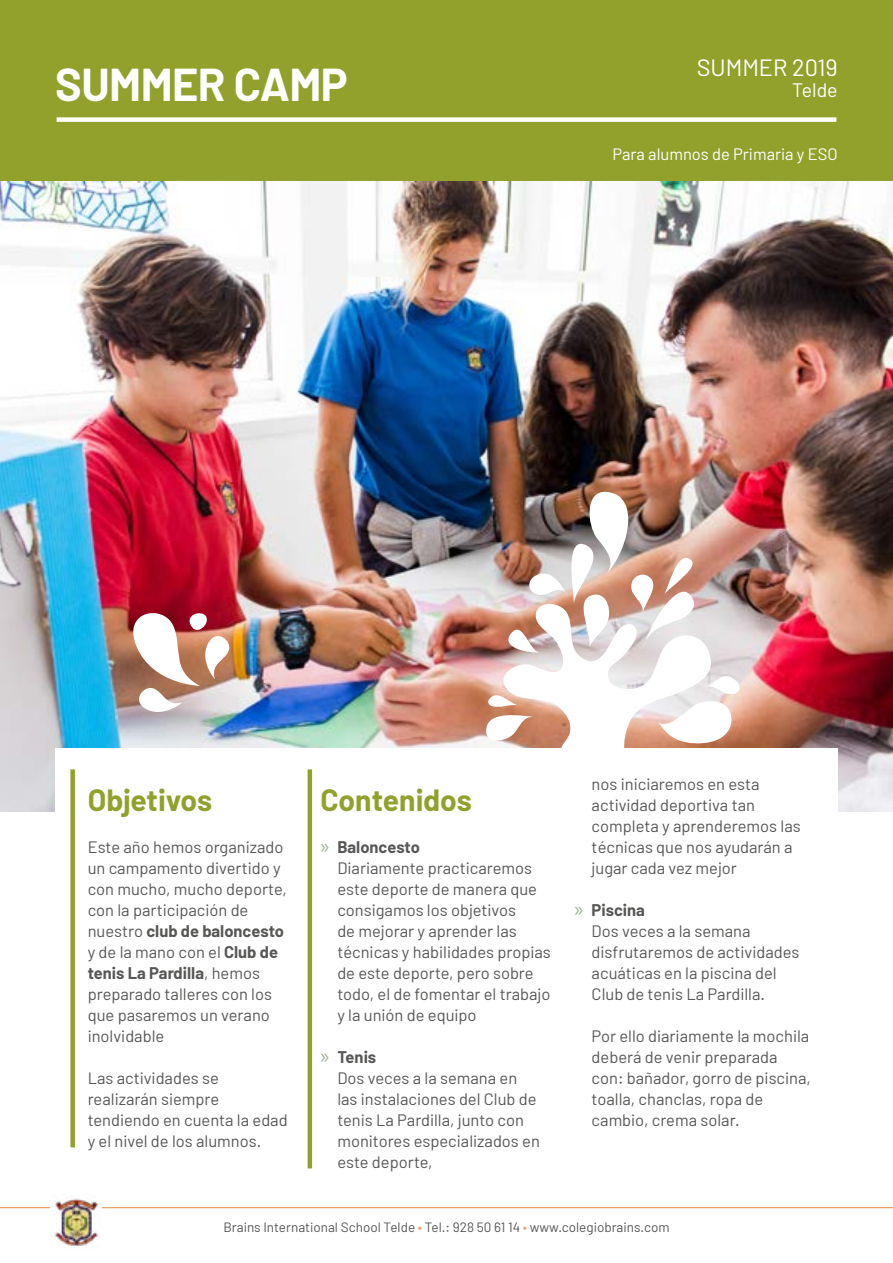
<style>
.page{position:relative;width:893px;height:1263px;background:#fff}
.page>*{position:absolute;margin:0;border:0;box-sizing:border-box;transform-origin:0 0}
.t1{font:700 45px "Barlow";letter-spacing:-.01em;color:#fff}
.t2{font:700 30px "Barlow";color:#91a12c}
.t3{font:23.55px "Barlow";color:#fff}
.t4{font:19.5px "Barlow";color:#fff}
.t5{font:16.5px/21px "Barlow";color:#575756}
.t6{font:16.5px "Barlow";color:#fff}
.t7{font:13.5px "Barlow";color:#575756}
.s1{font-weight:700}
.s2{font-family:"Myriad Pro";font-size:21px;color:#9fb197}
.s3{color:#f1a16a}
</style>
<div class="page">
<hr style="left:0;top:1207px;width:893px;height:1px;background:#ed8a45">
<div style="left:0;top:0;width:893px;height:181px;background:#91a12c"></div>
<div style="left:57px;top:117px;width:779px;height:5px;background:#fff"></div>
<img style="left:0;top:181px;width:893px;height:630px">
<img style="left:484px;top:490px;width:260px;height:258px">
<svg style="left:120px;top:604px;width:113px;height:114px"></svg>
<div style="left:55px;top:748px;width:783px;height:346px;background:#fff"></div>
<div style="left:70px;top:769px;width:5px;height:378px;background:#91a12c"></div>
<hr style="left:308px;top:769px;width:4px;height:399px;background:#91a12c">
<img style="left:50px;top:1198px;width:52px;height:48px">
<h1 class="t1" style="left:55px;top:57px;width:294px">SUMMER CAMP</h1>
<h3 class="t3" style="left:697px;top:53px;width:142px">SUMMER 2019</h3>
<p class="t4" style="left:792px;top:78px;width:47px">Telde</p>
<p class="t6" style="left:612px;top:144px;width:227px">Para alumnos de Primaria y ESO</p>
<h2 class="t2" style="left:88px;top:782px;width:126px">Objetivos</h2>
<p class="t5" style="left:88px;top:836px;width:201px">Este año hemos organizado un campamento divertido y con mucho, mucho deporte, con la participación de nuestro <span class="s1">club de baloncesto </span>y de la mano con el <span class="s1">Club de tenis La Pardilla</span>, hemos preparado talleres con los que pasaremos un verano inolvidable</p>
<p class="t5" style="left:88px;top:1067px;width:201px">Las actividades se realizarán siempre tendiendo en cuenta la edad y el nivel de los alumnos.</p>
<h2 class="t2" style="left:320px;top:782px;width:153px">Contenidos</h2>
<p class="t5" style="left:337px;top:836px;width:215px;text-indent:-17px"><span class="s2">»</span> <span class="s1">Baloncesto<br></span>Diariamente practicaremos este deporte de manera que consigamos los objetivos<br>de mejorar y aprender las técnicas y habilidades propias de este deporte, pero sobre todo, el de fomentar el trabajo y la unión de equipo</p>
<p class="t5" style="left:337px;top:1046px;width:204px;text-indent:-17px"><span class="s2">»</span> <span class="s1">Tenis<br></span>Dos veces a la semana en las instalaciones del Club de tenis La Pardilla, junto con monitores especializados en este deporte,</p>
<p class="t5" style="left:592px;top:773px;width:211px">nos iniciaremos en esta actividad deportiva tan completa y aprenderemos las técnicas que nos ayudarán a jugar cada vez mejor</p>
<p class="t5" style="left:592px;top:899px;width:209px;text-indent:-17px"><span class="s2">»</span> <span class="s1">Piscina<br></span>Dos veces a la semana disfrutaremos de actividades acuáticas en la piscina del<br>Club de tenis La Pardilla.</p>
<p class="t5" style="left:592px;top:1025px;width:221px">Por ello diariamente la mochila deberá de venir preparada con: bañador, gorro de piscina, toalla, chanclas, ropa de cambio, crema solar.</p>
<p class="t7" style="left:223px;top:1218px;width:448px">Brains International School Telde <span class="s3">•</span> Tel.: 928 50 61 14 <span class="s3">•</span> www.colegiobrains.com</p>
</div>
